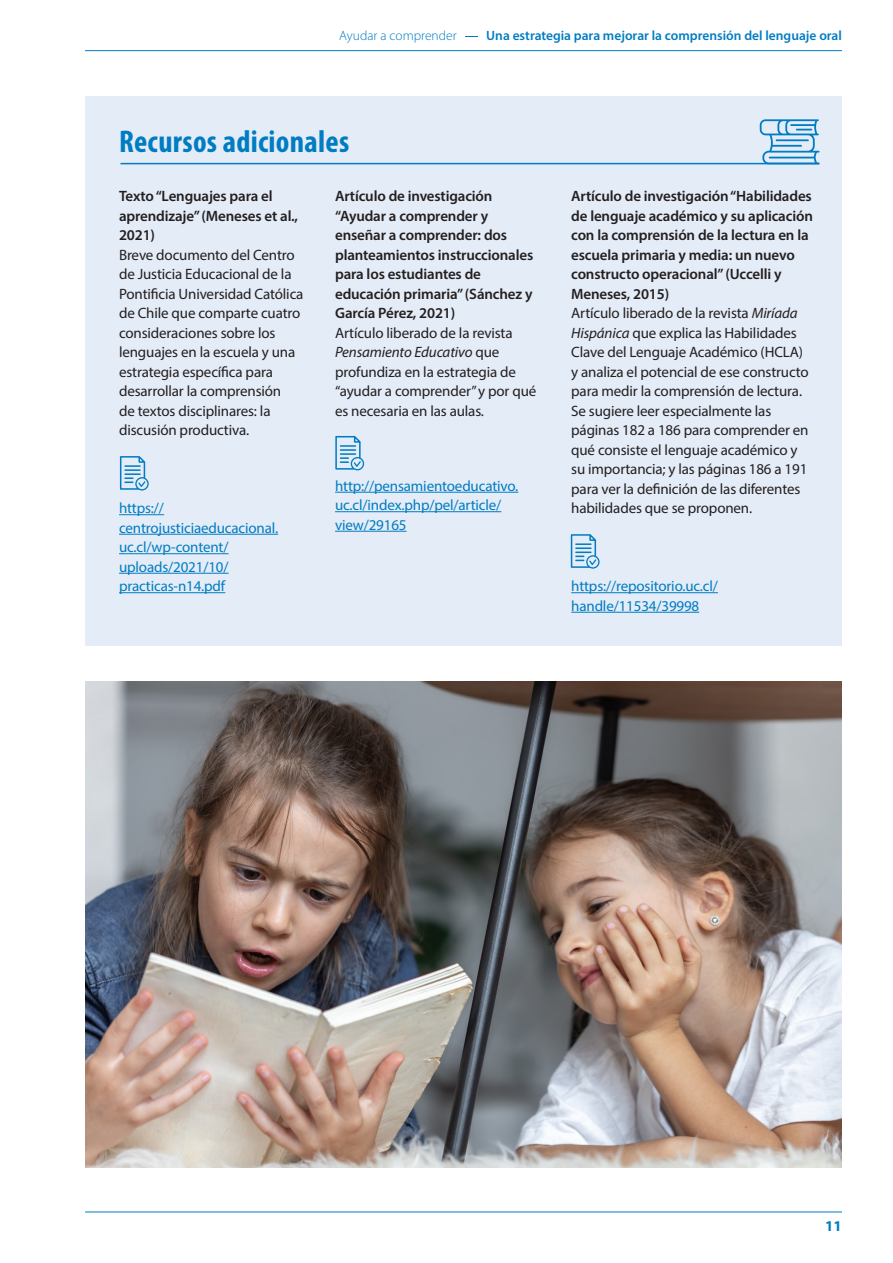
<style>
.page{position:relative;width:893px;height:1263px;background:#fff}
.page>*{position:absolute;margin:0;border:0;box-sizing:border-box;transform-origin:0 0}
.t1{font:700 condensed 31.5px "Myriad Pro";letter-spacing:.01em;color:#007cc2}
.t2{font:15px/19.5px "Myriad Pro";letter-spacing:-.01em;color:#231f20}
.t3{font:600 15px/19.5px "Myriad Pro";letter-spacing:-.01em;color:#231f20}
.t4{font:15px/19.5px "Myriad Pro";letter-spacing:-.01em;color:#007cc2}
.t5{font:700 15px "Myriad Pro";color:#007cc2}
.t6{font:600 13.5px "Myriad Pro";color:#007cc2}
.s1{font-weight:300}
.s2{font-style:italic}
</style>
<div class="page">
<div style="left:85px;top:96px;width:757px;height:549px;background:#e4ecf7"></div>
<hr style="left:119px;top:514px;width:45px;height:1px;background:#007cc2">
<hr style="left:119px;top:534px;width:159px;height:1px;background:#007cc2">
<hr style="left:119px;top:553px;width:110px;height:1px;background:#007cc2">
<hr style="left:119px;top:573px;width:110px;height:1px;background:#007cc2">
<hr style="left:119px;top:592px;width:106px;height:1px;background:#007cc2">
<hr style="left:335px;top:492px;width:183px;height:1px;background:#007cc2">
<hr style="left:335px;top:511px;width:166px;height:1px;background:#007cc2">
<hr style="left:335px;top:531px;width:72px;height:1px;background:#007cc2">
<hr style="left:571px;top:592px;width:147px;height:1px;background:#007cc2">
<hr style="left:571px;top:612px;width:128px;height:1px;background:#007cc2">
<svg style="left:120px;top:456px;width:29px;height:34px"></svg>
<svg style="left:335px;top:436px;width:29px;height:34px"></svg>
<svg style="left:571px;top:534px;width:29px;height:35px"></svg>
<svg style="left:760px;top:119px;width:59px;height:44px"></svg>
<hr style="left:120px;top:163px;width:699px;height:1px;background:#007cc2">
<img style="left:85px;top:681px;width:757px;height:486px">
<hr style="left:85px;top:1211px;width:757px;height:1px;background:#007cc2">
<hr style="left:85px;top:50px;width:757px;height:1px;background:#007cc2">
<p class="t6" style="left:339px;top:27px;width:504px"><span class="s1">Ayudar a comprender -</span> Una estrategia para mejorar la comprensión del lenguaje oral</p>
<p class="t1" style="left:119px;top:122px;width:232px">Recursos adicionales</p>
<p class="t3" style="left:119px;top:186px;width:181px">Texto “Lenguajes para el aprendizaje” (Meneses et al.,<br>2021)</p>
<p class="t2" style="left:119px;top:245px;width:186px">Breve documento del Centro de Justicia Educacional de la<br>Pontificia Universidad Católica de Chile que comparte cuatro consideraciones sobre los lenguajes en la escuela y una estrategia específica para desarrollar la comprensión<br>de textos disciplinares: la discusión productiva.</p>
<p class="t3" style="left:335px;top:186px;width:200px">Artículo de investigación “Ayudar a comprender y enseñar a comprender: dos planteamientos instruccionales para los estudiantes de educación primaria” (Sánchez y<br>García Pérez, 2021)</p>
<p class="t2" style="left:335px;top:323px;width:203px">Artículo liberado de la revista<br><span class="s2">Pensamiento Educativo</span> que profundiza en la estrategia de “ayudar a comprender” y por qué es necesaria en las aulas.</p>
<p class="t4" style="left:119px;top:498px;width:161px">https:// centrojusticiaeducacional. uc.cl/wp-content/ uploads/2021/10/ practicas-n14.pdf</p>
<p class="t4" style="left:335px;top:476px;width:185px">http://pensamientoeducativo. uc.cl/index.php/pel/article/ view/29165</p>
<p class="t3" style="left:571px;top:186px;width:243px">Artículo de investigación “Habilidades de lenguaje académico y su aplicación con la comprensión de la lectura en la escuela primaria y media: un nuevo constructo operacional” (Uccelli y Meneses, 2015)</p>
<p class="t2" style="left:571px;top:303px;width:239px">Artículo liberado de la revista <span class="s2">Miríada Hispánica</span> que explica las Habilidades Clave del Lenguaje Académico (HCLA) y analiza el potencial de ese constructo para medir la comprensión de lectura.<br>Se sugiere leer especialmente las páginas 182 a 186 para comprender en qué consiste el lenguaje académico y su importancia; y las páginas 186 a 191 para ver la definición de las diferentes habilidades que se proponen.</p>
<p class="t4" style="left:571px;top:576px;width:148px">https://repositorio.uc.cl/ handle/11534/39998</p>
<p class="t5" style="left:825px;top:1216px;width:18px">11</p>
</div>
